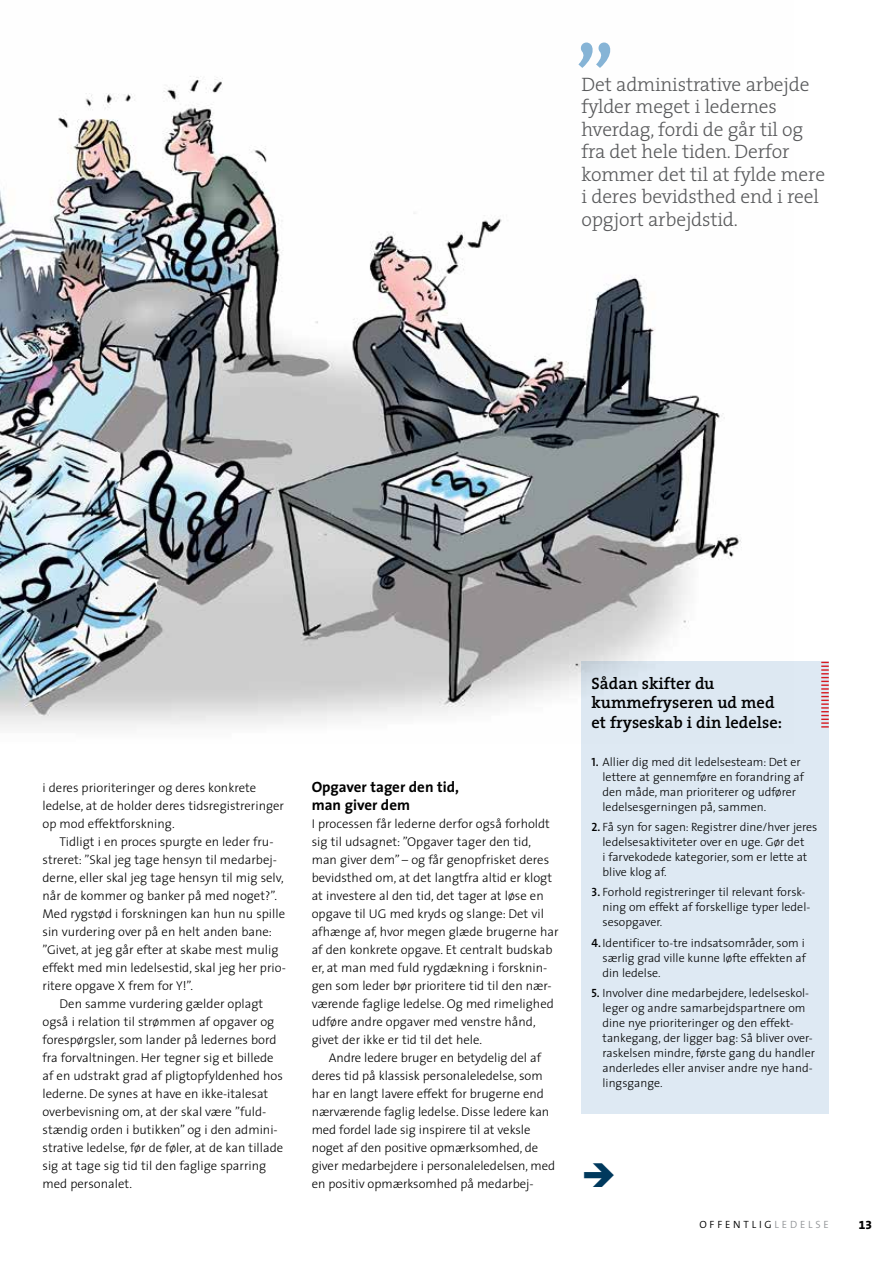
<style>
.page{position:relative;width:893px;height:1263px;background:#fff}
.page>*{position:absolute;margin:0;border:0;box-sizing:border-box;transform-origin:0 0}
.t1{font:300 19.5px/22.5px "The Serif";letter-spacing:-.01em;color:#58595b}
.t2{font:600 16.5px/19.5px "The Serif";color:#000}
.t3{font:700 15px/18px "The Sans";color:#000}
.t4{font:300 12.75px/18px "The Sans";color:#000}
.t5{font:300 12px/15px "The Sans";color:#000}
.t6{font:12px "The Sans Extra Bold Expert";color:#000}
.t7{font:300 10.5px "The Sans";letter-spacing:.27em;color:#000}
.s1{font-family:"The Sans Semi Bold Caps";font-weight:400}
.s2{color:#939598}
</style>
<div class="page">
<img style="left:0;top:42px;width:793px;height:701px">
<svg style="left:578px;top:43px;width:37px;height:25px"></svg>
<div style="left:582px;top:662px;width:247px;height:452px;background:#dee9f3"></div>
<svg style="left:821px;top:662px;width:8px;height:65px"></svg>
<h1 class="t1" style="left:581px;top:72px;width:245px">Det administrative arbejde fylder meget i ledernes hverdag, fordi de går til og fra det hele tiden. Derfor kommer det til at fylde mere i deres bevidsthed end i reel opgjort arbejdstid.</h1>
<p class="t4" style="left:43px;top:778px;width:243px">i deres prioriteringer og deres konkrete ledelse, at de holder deres tidsregistreringer op mod effektforskning.</p>
<p class="t4" style="left:60px;top:832px;width:215px">Tidligt i en proces spurgte en leder fru-</p>
<p class="t4" style="left:43px;top:850px;width:236px">streret: ”Skal jeg tage hensyn til medarbej-</p>
<p class="t4" style="left:43px;top:868px;width:243px">derne, eller skal jeg tage hensyn til mig selv,</p>
<p class="t4" style="left:43px;top:886px;width:236px">når de kommer og banker på med noget?”.</p>
<p class="t4" style="left:43px;top:904px;width:244px">Med rygstød i forskningen kan hun nu spille</p>
<p class="t4" style="left:43px;top:922px;width:231px">sin vurdering over på en helt anden bane:</p>
<p class="t4" style="left:43px;top:940px;width:237px">”Givet, at jeg går efter at skabe mest mulig</p>
<p class="t4" style="left:43px;top:958px;width:245px">effekt med min ledelsestid, skal jeg her prio-</p>
<p class="t4" style="left:43px;top:976px;width:152px">ritere opgave X frem for Y!”.</p>
<p class="t4" style="left:60px;top:994px;width:205px">Den samme vurdering gælder oplagt</p>
<p class="t4" style="left:43px;top:1012px;width:233px">også i relation til strømmen af opgaver og</p>
<p class="t4" style="left:43px;top:1030px;width:235px">forespørgsler, som lander på ledernes bord</p>
<p class="t4" style="left:43px;top:1048px;width:233px">fra forvaltningen. Her tegner sig et billede</p>
<p class="t4" style="left:43px;top:1066px;width:242px">af en udstrakt grad af pligtopfyldenhed hos</p>
<p class="t4" style="left:43px;top:1084px;width:227px">lederne. De synes at have en ikke-italesat</p>
<p class="t4" style="left:43px;top:1102px;width:225px">overbevisning om, at der skal være ”fuld-</p>
<p class="t4" style="left:43px;top:1120px;width:237px">stændig orden i butikken” og i den admini-</p>
<p class="t4" style="left:43px;top:1138px;width:242px">strative ledelse, før de føler, at de kan tillade</p>
<p class="t4" style="left:43px;top:1156px;width:225px">sig at tage sig tid til den faglige sparring</p>
<p class="t4" style="left:43px;top:1174px;width:91px">med personalet.</p>
<p class="t3" style="left:312px;top:778px;width:149px">Opgaver tager den tid, man giver dem</p>
<p class="t4" style="left:312px;top:814px;width:248px">I processen får lederne derfor også forholdt sig til udsagnet: ”Opgaver tager den tid, man giver dem” – og får genopfrisket deres bevidsthed om, at det langtfra altid er klogt at investere al den tid, det tager at løse en opgave til UG med kryds og slange: Det vil afhænge af, hvor megen glæde brugerne har af den konkrete opgave. Et centralt budskab er, at man med fuld rygdækning i forsknin&shy;gen som leder bør prioritere tid til den nær&shy;værende faglige ledelse. Og med rimelighed udføre andre opgaver med venstre hånd, givet der ikke er tid til det hele.</p>
<p class="t4" style="left:312px;top:1048px;width:245px;text-indent:17px">Andre ledere bruger en betydelig del af deres tid på klassisk personaleledelse, som har en langt lavere effekt for brugerne end nærværende faglig ledelse. Disse ledere kan med fordel lade sig inspirere til at veksle noget af den positive opmærksomhed, de giver medarbejdere i personaleledelsen, med en positiv opmærksomhed på medarbej-</p>
<p class="t2" style="left:591px;top:673px;width:192px">Sådan skifter du kummefryseren ud med et fryseskab i din ledelse:</p>
<p class="t5" style="left:603px;top:754px;width:203px;text-indent:-11px"><span class="s1">1.</span> Allier dig med dit ledelsesteam: Det er lettere at gennemføre en forandring af den måde, man prioriterer og udfører ledelsesgerningen på, sammen.</p>
<p class="t5" style="left:603px;top:819px;width:216px;text-indent:-11px"><span class="s1">2.</span> Få syn for sagen: Registrer dine/hver jeres ledelsesaktiviteter over en uge. Gør det<br>i farvekodede kategorier, som er lette at blive klog af.</p>
<p class="t5" style="left:603px;top:884px;width:209px;text-indent:-11px"><span class="s1">3.</span> Forhold registreringer til relevant forsk&shy;ning om effekt af forskellige typer ledel&shy;sesopgaver.</p>
<p class="t5" style="left:603px;top:934px;width:205px;text-align:justify;text-indent:-11px"><span class="s1">4.</span> Identificer to-tre indsatsområder, som i særlig grad ville kunne løfte effekten af din ledelse.</p>
<p class="t5" style="left:603px;top:985px;width:214px;text-indent:-11px"><span class="s1">5.</span> Involver dine medarbejdere, ledelseskol&shy;leger og andre samarbejdspartnere om dine nye prioriteringer og den effekt&shy;tankegang, der ligger bag: Så bliver over&shy;raskelsen mindre, første gang du handler anderledes eller anviser andre nye hand&shy;lingsgange.</p>
<p class="t7" style="left:699px;top:1216px;width:131px">OFFENTLIG<span class="s2">LEDELSE</span></p>
<p class="t6" style="left:859px;top:1215px;width:15px">13</p>
</div>
